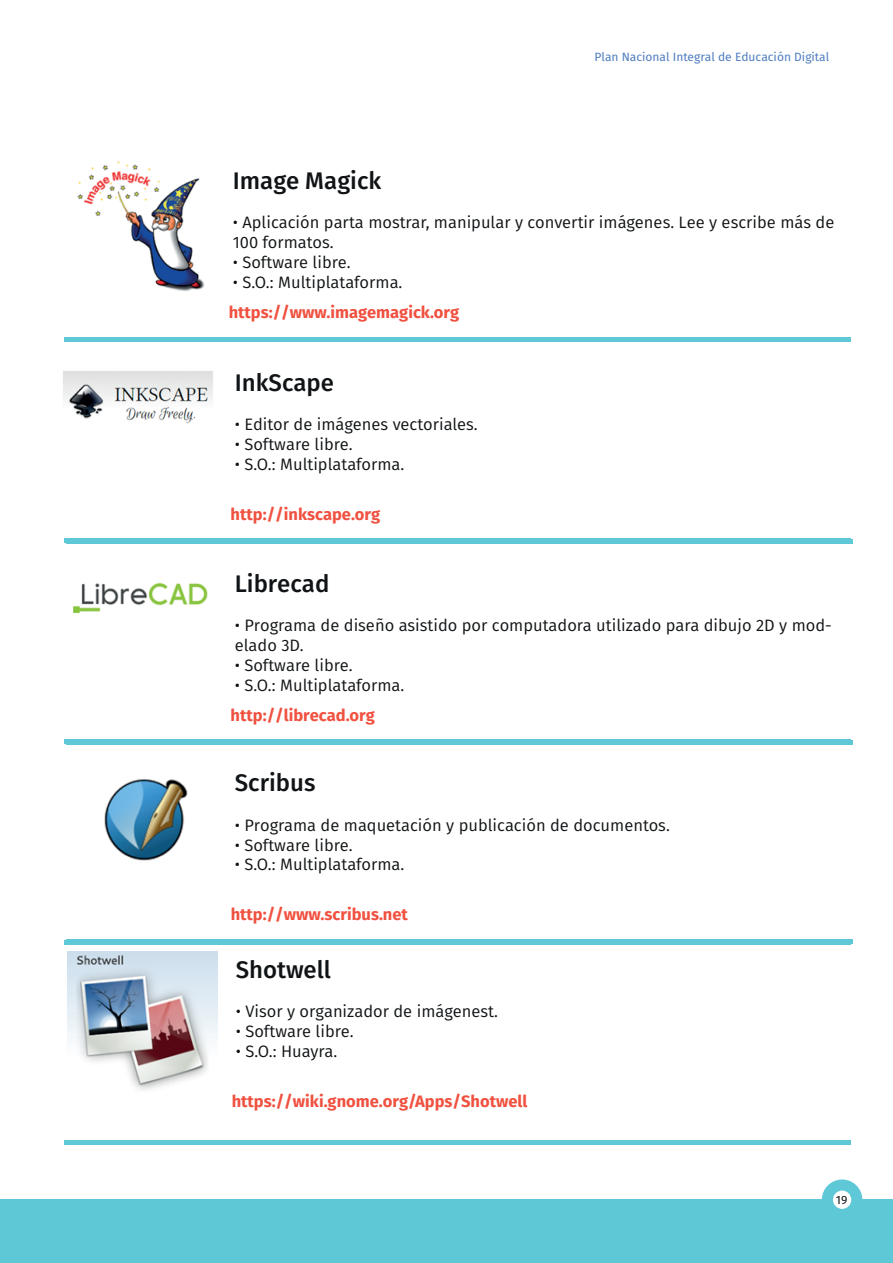
<style>
.page{position:relative;width:893px;height:1263px;background:#fff}
.page>*{position:absolute;margin:0;border:0;box-sizing:border-box;transform-origin:0 0}
.t1{font:500 24px "Fira Sans";color:#111416}
.t2{font:16.5px/19.8px "Fira Sans";color:#111416}
.t3{font:700 16.5px "Fira Sans";color:#f05140}
.t4{font:12px "Fira Sans";color:#4f7dbf}
.t5{font:12px "Fira Sans";color:#111416}
</style>
<div class="page">
<div style="left:0;top:1199px;width:893px;height:64px;background:#5ec8d7"></div>
<div style="left:822px;top:1179px;width:40px;height:41px;background:#5ec8d7;border-radius:50%"></div>
<div style="left:833px;top:1190px;width:18px;height:19px;background:#fff;border-radius:50%"></div>
<div style="left:64px;top:337px;width:786px;height:5px;background:#5ec8d7"></div>
<div style="left:64px;top:538px;width:786px;height:5px;background:#5ec8d7"></div>
<div style="left:64px;top:739px;width:786px;height:5px;background:#5ec8d7"></div>
<div style="left:64px;top:940px;width:786px;height:5px;background:#5ec8d7"></div>
<div style="left:64px;top:1140px;width:786px;height:5px;background:#5ec8d7"></div>
<img style="left:77px;top:161px;width:128px;height:130px">
<hr style="left:66px;top:539px;width:786px;height:4px;background:#5ec8d7">
<hr style="left:66px;top:740px;width:786px;height:4px;background:#5ec8d7">
<img style="left:63px;top:371px;width:150px;height:53px">
<img style="left:73px;top:583px;width:135px;height:30px">
<div style="left:66px;top:939px;width:786px;height:5px;background:#5ec8d7"></div>
<img style="left:104px;top:779px;width:84px;height:82px">
<img style="left:67px;top:951px;width:151px;height:139px">
<p class="t4" style="left:594px;top:48px;width:236px">Plan Nacional Integral de Educación Digital</p>
<h1 class="t1" style="left:233px;top:161px;width:150px">Image Magick</h1>
<p class="t2" style="left:233px;top:212px;width:603px">• Aplicación parta mostrar, manipular y convertir imágenes. Lee y escribe más de<br>100 formatos.</p>
<p class="t2" style="left:233px;top:252px;width:120px">• Software libre.</p>
<p class="t2" style="left:233px;top:272px;width:171px">• S.O.: Multiplataforma.</p>
<p class="t3" style="left:229px;top:298px;width:232px">https://www.imagemagick.org</p>
<h1 class="t1" style="left:235px;top:363px;width:101px">InkScape</h1>
<p class="t2" style="left:235px;top:414px;width:245px">• Editor de imágenes vectoriales.</p>
<p class="t2" style="left:235px;top:434px;width:120px">• Software libre.</p>
<p class="t2" style="left:235px;top:454px;width:171px">• S.O.: Multiplataforma.</p>
<p class="t3" style="left:231px;top:500px;width:151px">http://inkscape.org</p>
<h1 class="t1" style="left:235px;top:564px;width:96px">Librecad</h1>
<p class="t2" style="left:235px;top:615px;width:599px">• Programa de diseño asistido por computadora utilizado para dibujo 2D y mod&shy;elado 3D.</p>
<p class="t2" style="left:235px;top:655px;width:120px">• Software libre.</p>
<p class="t2" style="left:235px;top:674px;width:171px">• S.O.: Multiplataforma.</p>
<p class="t3" style="left:231px;top:701px;width:146px">http://librecad.org</p>
<h1 class="t1" style="left:235px;top:763px;width:82px">Scribus</h1>
<p class="t2" style="left:235px;top:815px;width:437px">• Programa de maquetación y publicación de documentos.</p>
<p class="t2" style="left:235px;top:834px;width:120px">• Software libre.</p>
<p class="t2" style="left:235px;top:854px;width:171px">• S.O.: Multiplataforma.</p>
<p class="t3" style="left:231px;top:900px;width:179px">http://www.scribus.net</p>
<h1 class="t1" style="left:236px;top:950px;width:97px">Shotwell</h1>
<p class="t2" style="left:236px;top:1001px;width:264px">• Visor y organizador de imágenest.</p>
<p class="t2" style="left:236px;top:1021px;width:120px">• Software libre.</p>
<p class="t2" style="left:236px;top:1041px;width:103px">• S.O.: Huayra.</p>
<p class="t3" style="left:232px;top:1087px;width:297px">https://wiki.gnome.org/Apps/Shotwell</p>
<p class="t5" style="left:836px;top:1190px;width:13px">19</p>
</div>
